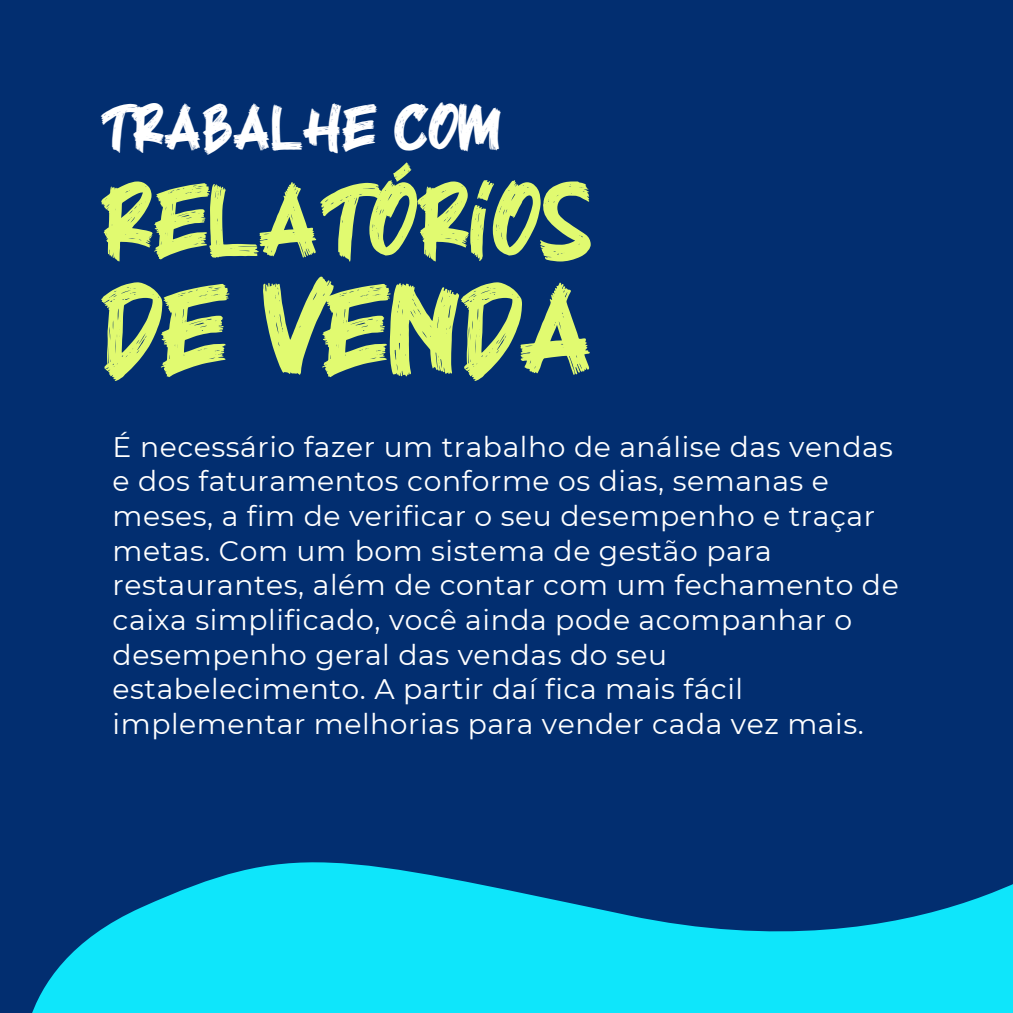
<style>
.page{position:relative;width:1013px;height:1013px;background:#fff}
.page>*{position:absolute;margin:0;border:0;box-sizing:border-box;transform-origin:0 0}
.t1{font:96px "Black Rocker";letter-spacing:.02em;color:#e1fa70}
.t2{font:78.5px "Black Rocker";letter-spacing:.02em;color:#e1fa70}
.t3{font:49.12px "Black Rocker";letter-spacing:.02em;color:#fff}
.t4{font:28.25px/34.8px "Montserrat";letter-spacing:.02em;color:#fff}
</style>
<div class="page">
<div style="left:0;top:0;width:1012px;height:1012px;background:#022e70"></div>
<svg style="left:32px;top:862px;width:980px;height:150px;fill:#0ee6fb"></svg>
<p class="t3" style="left:101px;top:91px;width:401px">TRABALHE COM</p>
<h1 class="t2" style="left:101px;top:162px;width:491px">RELATÓRIOS</h1>
<h1 class="t1" style="left:101px;top:257px;width:493px">DE VENDA</h1>
<h2 class="t4" style="left:113px;top:429px;width:787px">É necessário fazer um trabalho de análise das vendas e dos faturamentos conforme os dias, semanas e meses, a fim de verificar o seu desempenho e traçar metas. Com um bom sistema de gestão para restaurantes, além de contar com um fechamento de caixa simplificado, você ainda pode acompanhar o desempenho geral das vendas do seu estabelecimento. A partir daí fica mais fácil implementar melhorias para vender cada vez mais.</h2>
</div>
